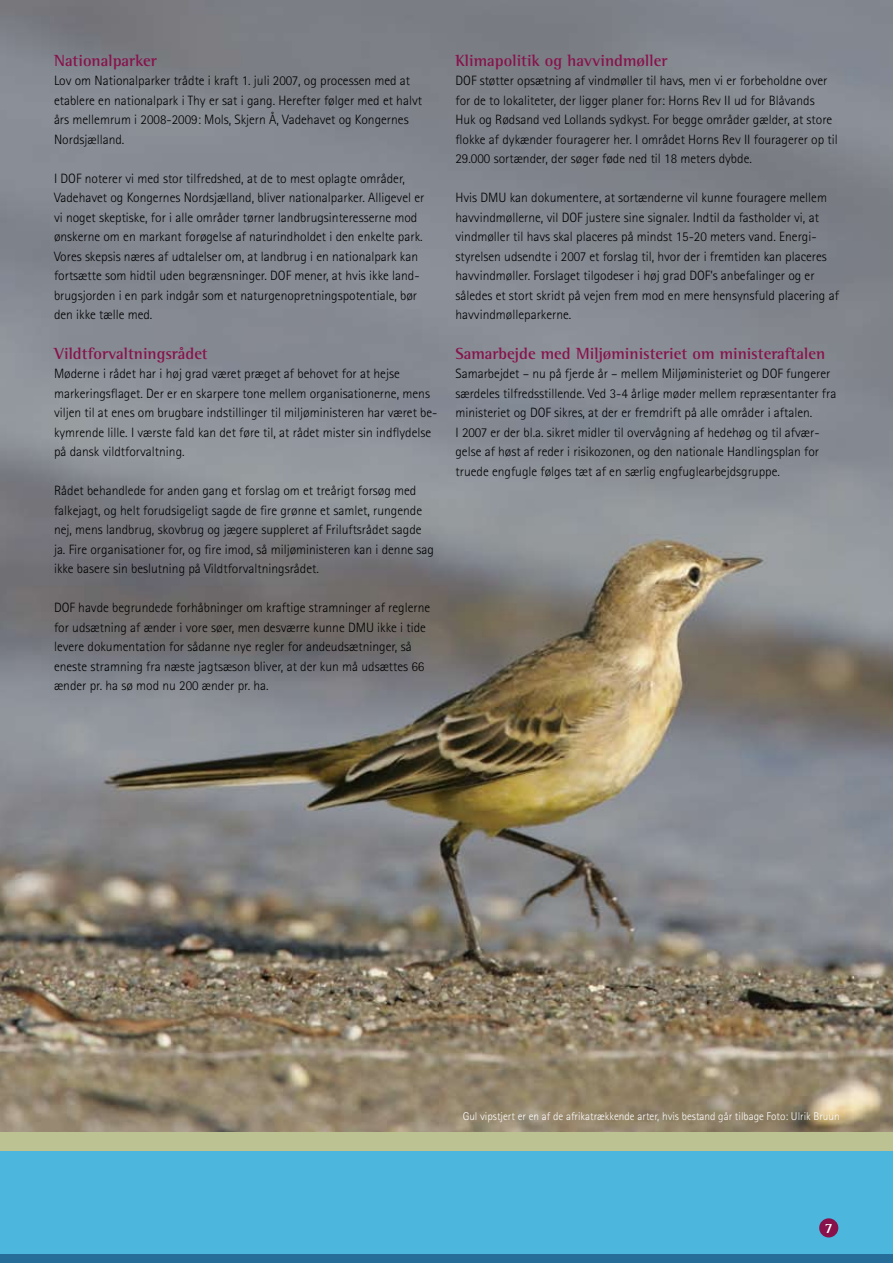
<style>
.page{position:relative;width:893px;height:1263px;background:#fff}
.page>*{position:absolute;margin:0;border:0;box-sizing:border-box;transform-origin:0 0}
.t1{font:700 16.5px "Rotis Semi Serif Std";color:#88114c}
.t2{font:700 14.55px "Rotis Semi Serif Std";color:#fff}
.t3{font:300 13.5px/19.5px "Rotis Sans Serif Std";color:#000}
.t4{font:300 11.25px "Rotis Sans Serif Std";color:#fff}
</style>
<div class="page">
<img style="left:0;top:0;width:893px;height:1132px">
<div style="left:0;top:1132px;width:893px;height:21px;background:#bdc293"></div>
<div style="left:0;top:1254px;width:893px;height:9px;background:#266d99"></div>
<div style="left:0;top:1151px;width:893px;height:103px;background:#4db6dc"></div>
<div style="left:819px;top:1218px;width:19px;height:19px;background:#88114c;border-radius:50%"></div>
<p class="t1" style="left:54px;top:50px;width:105px">Nationalparker</p>
<p class="t3" style="left:54px;top:71px;width:369px">Lov om Nationalparker trådte i kraft 1. juli 2007, og processen med at etablere en nationalpark i Thy er sat i gang. Herefter følger med et halvt års mellemrum i 2008-2009: Mols, Skjern Å, Vadehavet og Kongernes Nordsjælland.</p>
<p class="t3" style="left:54px;top:168px;width:372px">I DOF noterer vi med stor tilfredshed, at de to mest oplagte områder, Vadehavet og Kongernes Nordsjælland, bliver nationalparker. Alligevel er vi noget skeptiske, for i alle områder tørner landbrugsinteresserne mod ønskerne om en markant forøgelse af naturindholdet i den enkelte park.<br>Vores skepsis næres af udtalelser om, at landbrug i en nationalpark kan fortsætte som hidtil uden begrænsninger. DOF mener, at hvis ikke land&shy;brugsjorden i en park indgår som et naturgenopretningspotentiale, bør den ikke tælle med.</p>
<p class="t1" style="left:54px;top:343px;width:155px">Vildtforvaltningsrådet</p>
<p class="t3" style="left:54px;top:364px;width:385px">Møderne i rådet har i høj grad været præget af behovet for at hejse markeringsflaget. Der er en skarpere tone mellem organisationerne, mens viljen til at enes om brugbare indstillinger til miljøministeren har været be&shy;kymrende lille. I værste fald kan det føre til, at rådet mister sin indflydelse på dansk vildtforvaltning.</p>
<p class="t3" style="left:54px;top:481px;width:381px">Rådet behandlede for anden gang et forslag om et treårigt forsøg med falkejagt, og helt forudsigeligt sagde de fire grønne et samlet, rungende nej, mens landbrug, skovbrug og jægere suppleret af Friluftsrådet sagde ja. Fire organisationer for, og fire imod, så miljøministeren kan i denne sag ikke basere sin beslutning på Vildtforvaltningsrådet.</p>
<p class="t3" style="left:54px;top:598px;width:378px">DOF havde begrundede forhåbninger om kraftige stramninger af reglerne for udsætning af ænder i vore søer, men desværre kunne DMU ikke i tide levere dokumentation for sådanne nye regler for andeudsætninger, så eneste stramning fra næste jagtsæson bliver, at der kun må udsættes 66 ænder pr. ha sø mod nu 200 ænder pr. ha.</p>
<p class="t1" style="left:455px;top:50px;width:213px">Klimapolitik og havvindmøller</p>
<p class="t3" style="left:455px;top:71px;width:384px">DOF støtter opsætning af vindmøller til havs, men vi er forbeholdne over for de to lokaliteter, der ligger planer for: Horns Rev II ud for Blåvands Huk og Rødsand ved Lollands sydkyst. For begge områder gælder, at store flokke af dykænder fouragerer her. I området Horns Rev II fouragerer op til 29.000 sortænder, der søger føde ned til 18 meters dybde.</p>
<p class="t3" style="left:455px;top:188px;width:385px">Hvis DMU kan dokumentere, at sortænderne vil kunne fouragere mellem havvindmøllerne, vil DOF justere sine signaler. Indtil da fastholder vi, at vindmøller til havs skal placeres på mindst 15-20 meters vand. Energi&shy;styrelsen udsendte i 2007 et forslag til, hvor der i fremtiden kan placeres havvindmøller. Forslaget tilgodeser i høj grad DOF’s anbefalinger og er således et stort skridt på vejen frem mod en mere hensynsfuld placering af havvindmølleparkerne.</p>
<p class="t1" style="left:455px;top:343px;width:371px">Samarbejde med Miljøministeriet om ministeraftalen</p>
<p class="t3" style="left:455px;top:364px;width:382px">Samarbejdet – nu på fjerde år – mellem Miljøministeriet og DOF fungerer særdeles tilfredsstillende. Ved 3-4 årlige møder mellem repræsentanter fra ministeriet og DOF sikres, at der er fremdrift på alle områder i aftalen.<br>I 2007 er der bl.a. sikret midler til overvågning af hedehøg og til afvær&shy;gelse af høst af reder i risikozonen, og den nationale Handlingsplan for truede engfugle følges tæt af en særlig engfuglearbejdsgruppe.</p>
<p class="t4" style="left:463px;top:1109px;width:379px">Gul vipstjert er en af de afrikatrækkende arter, hvis bestand går tilbage Foto: Ulrik Bruun</p>
<p class="t2" style="left:825px;top:1219px;width:10px">7</p>
</div>
